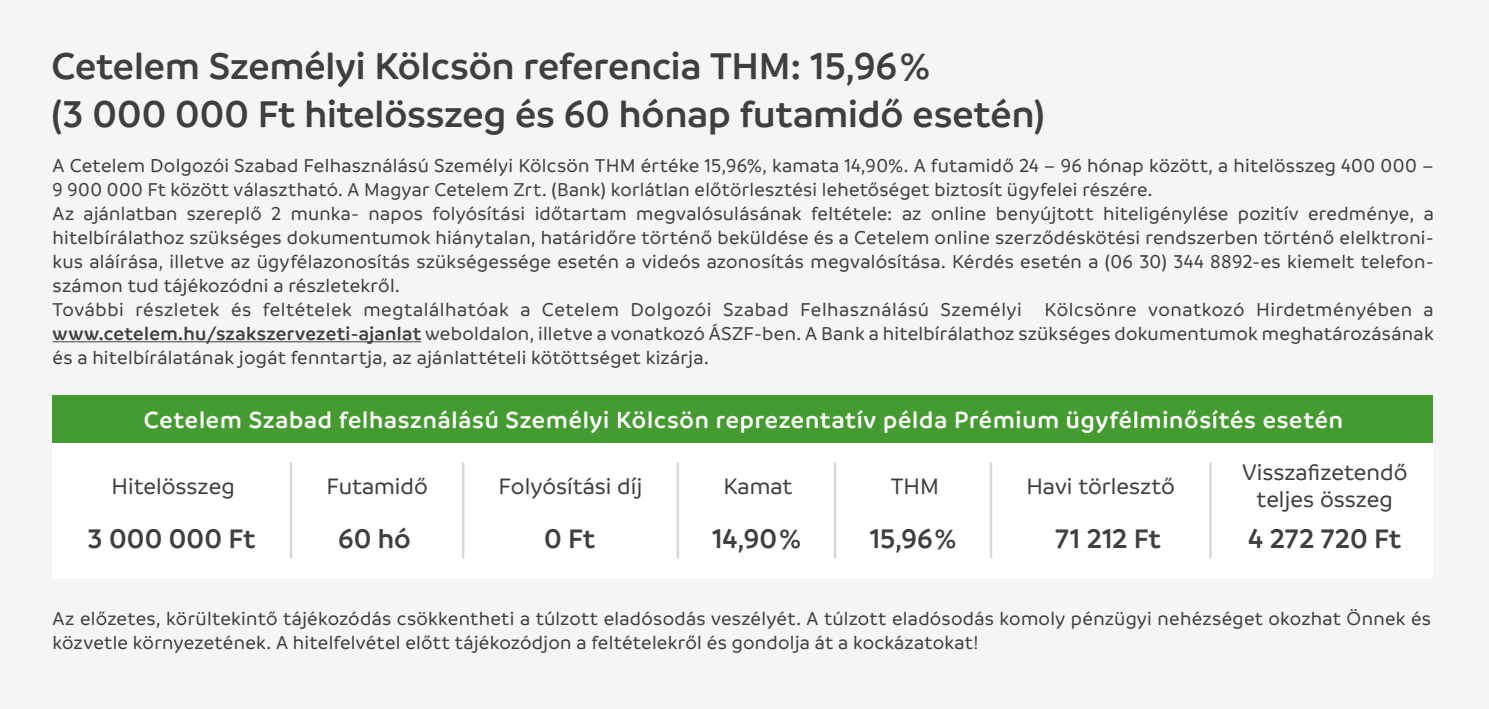
<style>
.page{position:relative;width:1489px;height:709px;background:#fff}
.page>*{position:absolute;margin:0;border:0;box-sizing:border-box;transform-origin:0 0}
.t1{font:600 40px/48px "Branding";color:#413e42}
.t2{font:600 28.75px "Branding";color:#413e42}
.t3{font:600 25px "Branding";letter-spacing:.03em;color:#fff}
.t4{font:500 24px/26.5px "Branding";color:#413e42;text-align:center}
.t5{font:500 20px/24px "Branding";letter-spacing:.015em;color:#413e42}
.s1{font-weight:600}
</style>
<div class="page">
<div style="left:0;top:0;width:1488px;height:709px;background:#f4f5f6"></div>
<hr style="left:53px;top:341px;width:368px;height:1px;background:#413e42">
<div style="left:53px;top:443px;width:1379px;height:136px;background:#fff"></div>
<div style="left:53px;top:395px;width:1379px;height:48px;background:#449b30"></div>
<hr style="left:290px;top:463px;width:2px;height:94px;background:#d3d9dd">
<hr style="left:462px;top:463px;width:2px;height:94px;background:#d3d9dd">
<hr style="left:676px;top:463px;width:3px;height:94px;background:#d3d9dd">
<hr style="left:833px;top:463px;width:3px;height:94px;background:#d3d9dd">
<hr style="left:989px;top:463px;width:3px;height:94px;background:#d3d9dd">
<hr style="left:1209px;top:463px;width:2px;height:94px;background:#d3d9dd">
<h1 class="t1" style="left:52px;top:42px;width:994px">Cetelem Személyi Kölcsön referencia THM: 15,96%<br>(3 000 000 Ft hitelösszeg és 60 hónap futamidő esetén)</h1>
<p class="t5" style="left:53px;top:153px;width:1382px">A Cetelem Dolgozói Szabad Felhasználású Személyi Kölcsön THM értéke 15,96%, kamata 14,90%. A futamidő 24 – 96 hónap között, a hitelösszeg 400 000 – 9 900 000 Ft között választható. A Magyar Cetelem Zrt. (Bank) korlátlan előtörlesztési lehetőséget biztosít ügyfelei részére.<br>Az ajánlatban szereplő 2 munka- napos folyósítási időtartam megvalósulásának feltétele: az online benyújtott hiteligénylése pozitív eredménye, a hitelbírálathoz szükséges dokumentumok hiánytalan, határidőre történő beküldése és a Cetelem online szerződéskötési rendszerben történő elelktroni&shy;kus aláírása, illetve az ügyfélazonosítás szükségessége esetén a videós azonosítás megvalósítása. Kérdés esetén a (06 30) 344 8892-es kiemelt telefon&shy;számon tud tájékozódni a részletekről.<br>További részletek és feltételek megtalálhatóak a Cetelem Dolgozói Szabad Felhasználású Személyi Kölcsönre vonatkozó Hirdetményében a <span class="s1">www.cetelem.hu/szakszervezeti-ajanlat</span> weboldalon, illetve a vonatkozó ÁSZF-ben. A Bank a hitelbírálathoz szükséges dokumentumok meghatározásának és a hitelbírálatának jogát fenntartja, az ajánlattételi kötöttséget kizárja.</p>
<p class="t3" style="left:144px;top:406px;width:1200px">Cetelem Szabad felhasználású Személyi Kölcsön reprezentatív példa Prémium ügyfélminősítés esetén</p>
<p class="t4" style="left:111px;top:473px;width:125px">Hitelösszeg</p>
<h2 class="t2" style="left:88px;top:523px;width:169px">3 000 000 Ft</h2>
<p class="t4" style="left:326px;top:473px;width:103px">Futamidő</p>
<h2 class="t2" style="left:338px;top:523px;width:74px">60 hó</h2>
<p class="t4" style="left:498px;top:473px;width:145px">Folyósítási díj</p>
<h2 class="t2" style="left:544px;top:523px;width:53px">0 Ft</h2>
<p class="t4" style="left:723px;top:473px;width:70px">Kamat</p>
<h2 class="t2" style="left:712px;top:523px;width:90px">14,90%</h2>
<p class="t4" style="left:890px;top:473px;width:50px">THM</p>
<h2 class="t2" style="left:869px;top:523px;width:88px">15,96%</h2>
<p class="t4" style="left:1026px;top:473px;width:150px">Havi törlesztő</p>
<h2 class="t2" style="left:1055px;top:523px;width:107px">71 212 Ft</h2>
<p class="t4" style="left:1241px;top:459px;width:167px">Visszafizetendő teljes összeg</p>
<h2 class="t2" style="left:1248px;top:523px;width:154px">4 272 720 Ft</h2>
<p class="t5" style="left:53px;top:607px;width:1379px">Az előzetes, körültekintő tájékozódás csökkentheti a túlzott eladósodás veszélyét. A túlzott eladósodás komoly pénzügyi nehézséget okozhat Önnek és közvetle környezetének. A hitelfelvétel előtt tájékozódjon a feltételekről és gondolja át a kockázatokat!</p>
</div>
